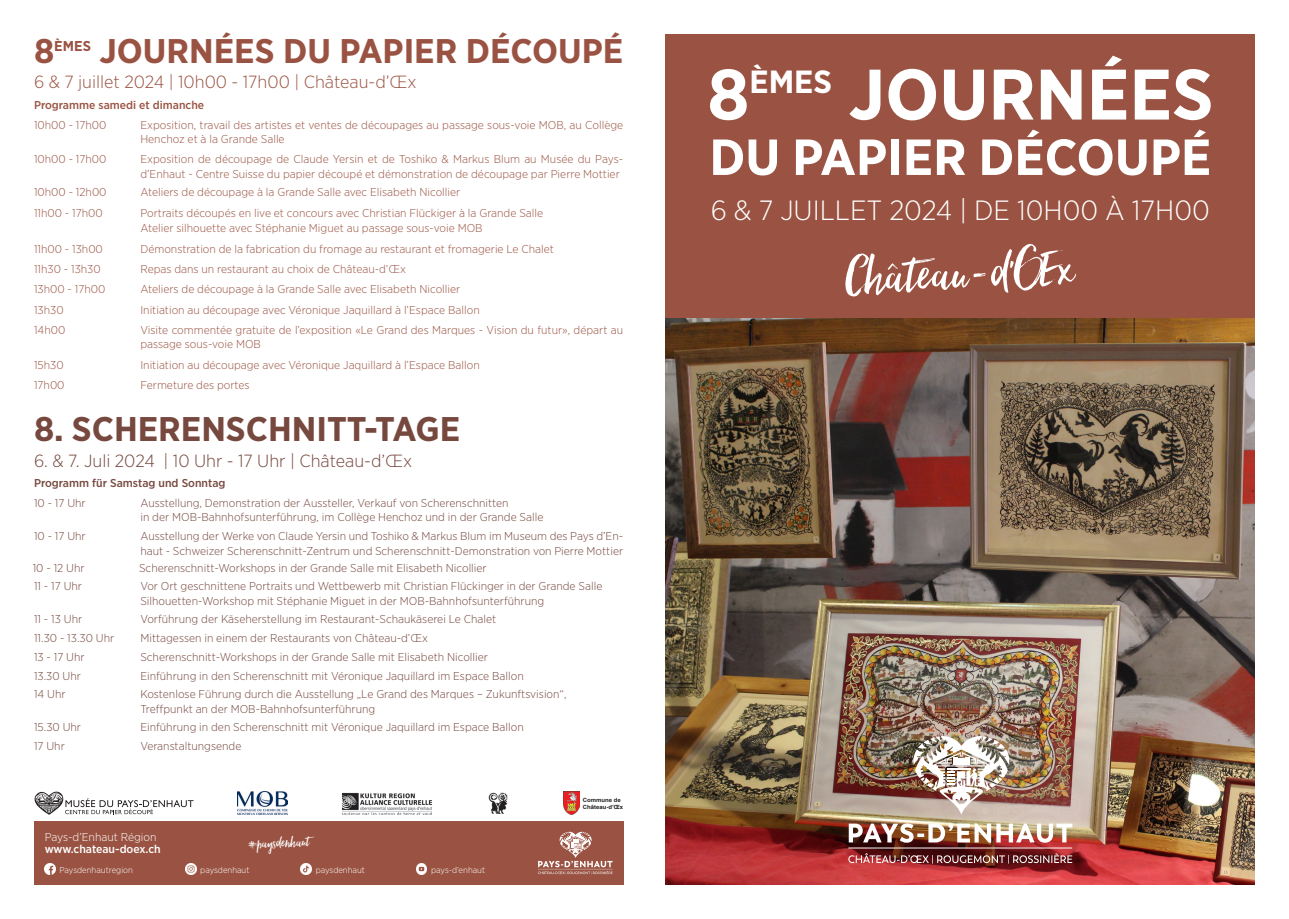
<style>
.page{position:relative;width:1289px;height:919px;background:#fff}
.page>*{position:absolute;margin:0;border:0;box-sizing:border-box;transform-origin:0 0}
.t1{font:700 71.25px "Gotham Narrow";color:#fff;scale:1.05 1}
.t2{font:64.05px "Hello Beautiful";color:#fff;scale:1.05 1}
.t3{font:700 50.55px "Gotham Narrow";color:#fff;scale:1.05 1}
.t4{font:700 34.2px "Gotham Narrow";color:#9a5342;scale:1.05 1}
.t5{font:700 34.2px "Gotham Narrow";color:#76483e;scale:1.05 1}
.t6{font:700 32.1px "Gotham Narrow";color:#fff;scale:1.05 1}
.t7{font:300 27.75px "Gotham Narrow";color:#fff;scale:1.05 1}
.t8{font:17.85px "Hello Beautiful";color:#fff;scale:1.05 1}
.t9{font:300 17.55px "Gotham Narrow";color:#9a5342;scale:1.05 1}
.t10{font:300 17.55px "Gotham Narrow";color:#76483e;scale:1.05 1}
.t11{font:700 14.25px "Gotham Narrow";color:#9a5342;scale:1.05 1}
.t12{font:300 11.4px/14.4px "Gotham Narrow";color:#76483e;scale:1.05 1}
.t13{font:300 11.4px/14.4px "Gotham Narrow";color:#9a5342;scale:1.05 1}
.t14{font:500 11.4px "Gotham Narrow";color:#76483e;scale:1.05 1}
.t15{font:500 11.4px "Gotham Narrow";color:#9a5342;scale:1.05 1}
.t16{font:300 11.4px "Gotham Narrow";color:#fff;scale:1.05 1}
.t17{font:500 11.4px "Gotham Narrow";color:#fff;scale:1.05 1}
.t18{font:300 8.55px "Gotham Narrow";color:#fff;scale:1.05 1}
.t19{font:700 5.7px "Arial";color:#231f20;scale:1.05 1}
</style>
<div class="page">
<img style="left:665px;top:317px;width:589px;height:567px">
<div style="left:665px;top:34px;width:589px;height:283px;background:#9a5342"></div>
<img style="left:848px;top:823px;width:224px;height:40px">
<img style="left:913px;top:736px;width:96px;height:78px">
<div style="left:34px;top:821px;width:589px;height:63px;background:#9a5342"></div>
<svg style="left:45px;top:863px;width:10px;height:11px"></svg>
<svg style="left:416px;top:863px;width:11px;height:11px"></svg>
<svg style="left:538px;top:831px;width:74px;height:43px"></svg>
<svg style="left:301px;top:863px;width:10px;height:11px"></svg>
<svg style="left:185px;top:863px;width:11px;height:11px"></svg>
<svg style="left:34px;top:791px;width:159px;height:23px"></svg>
<img style="left:238px;top:791px;width:49px;height:23px">
<img style="left:341px;top:792px;width:92px;height:22px">
<img style="left:488px;top:792px;width:20px;height:22px">
<img style="left:563px;top:791px;width:16px;height:23px">
<p class="t4" style="left:34px;top:29px;width:21px">8</p>
<p class="t11" style="left:54px;top:37px;width:36px">ÈMES</p>
<p class="t4" style="left:99px;top:29px;width:500px">JOURNÉES DU PAPIER DÉCOUPÉ</p>
<p class="t9" style="left:34px;top:71px;width:366px">6 &amp; 7 juillet 2024 | 10h00 - 17h00 | Château-d’Œx</p>
<p class="t15" style="left:34px;top:97px;width:164px">Programme samedi et dimanche</p>
<p class="t13" style="left:34px;top:117px;width:70px">10h00 - 17h00</p>
<p class="t13" style="left:140px;top:117px;width:461px">Exposition, travail des artistes et ventes de découpages au passage sous-voie MOB, au Collège<br>Henchoz et à la Grande Salle</p>
<p class="t13" style="left:34px;top:152px;width:70px">10h00 - 17h00</p>
<p class="t13" style="left:140px;top:152px;width:461px">Exposition de découpage de Claude Yersin et de Toshiko &amp; Markus Blum au Musée du Pays&shy;d’Enhaut - Centre Suisse du papier découpé et démonstration de découpage par Pierre Mottier</p>
<p class="t13" style="left:34px;top:185px;width:71px">10h00 - 12h00</p>
<p class="t13" style="left:140px;top:185px;width:306px">Ateliers de découpage à la Grande Salle avec Elisabeth Nicollier</p>
<p class="t13" style="left:34px;top:206px;width:67px">11h00 - 17h00</p>
<p class="t13" style="left:140px;top:206px;width:385px">Portraits découpés en live et concours avec Christian Flückiger à la Grande Salle</p>
<p class="t13" style="left:140px;top:220px;width:327px">Atelier silhouette avec Stéphanie Miguet au passage sous-voie MOB</p>
<p class="t13" style="left:34px;top:241px;width:67px">11h00 - 13h00</p>
<p class="t13" style="left:140px;top:241px;width:395px">Démonstration de la fabrication du fromage au restaurant et fromagerie Le Chalet</p>
<p class="t13" style="left:34px;top:262px;width:65px">11h30 - 13h30</p>
<p class="t13" style="left:140px;top:262px;width:254px">Repas dans un restaurant au choix de Château-d’Œx</p>
<p class="t13" style="left:34px;top:282px;width:69px">13h00 - 17h00</p>
<p class="t13" style="left:140px;top:282px;width:306px">Ateliers de découpage à la Grande Salle avec Elisabeth Nicollier</p>
<p class="t13" style="left:34px;top:302px;width:30px">13h30</p>
<p class="t13" style="left:140px;top:302px;width:325px">Initiation au découpage avec Véronique Jaquillard à l’Espace Ballon</p>
<p class="t13" style="left:34px;top:322px;width:31px">14h00</p>
<p class="t13" style="left:140px;top:322px;width:461px">Visite commentée gratuite de l’exposition «Le Grand des Marques - Vision du futur», départ au passage sous-voie MOB</p>
<p class="t13" style="left:34px;top:357px;width:30px">15h30</p>
<p class="t13" style="left:140px;top:357px;width:325px">Initiation au découpage avec Véronique Jaquillard à l’Espace Ballon</p>
<p class="t13" style="left:34px;top:377px;width:31px">17h00</p>
<p class="t13" style="left:140px;top:377px;width:106px">Fermeture des portes</p>
<p class="t5" style="left:34px;top:407px;width:407px">8. SCHERENSCHNITT-TAGE</p>
<p class="t10" style="left:34px;top:449px;width:362px">6. &amp; 7. Juli 2024 | 10 Uhr - 17 Uhr | Château-d’Œx</p>
<p class="t14" style="left:34px;top:475px;width:184px">Programm für Samstag und Sonntag</p>
<p class="t12" style="left:34px;top:495px;width:51px">10 - 17 Uhr</p>
<p class="t12" style="left:140px;top:495px;width:352px">Ausstellung, Demonstration der Aussteller, Verkauf von Scherenschnitten</p>
<p class="t12" style="left:140px;top:510px;width:385px">in der MOB-Bahnhofsunterführung, im Collège Henchoz und in der Grande Salle</p>
<p class="t12" style="left:34px;top:528px;width:51px">10 - 17 Uhr</p>
<p class="t12" style="left:140px;top:528px;width:461px">Ausstellung der Werke von Claude Yersin und Toshiko &amp; Markus Blum im Museum des Pays d’En&shy;haut - Schweizer Scherenschnitt-Zentrum und Scherenschnitt-Demonstration von Pierre Mottier</p>
<p class="t12" style="left:33px;top:560px;width:51px">10 - 12 Uhr</p>
<p class="t12" style="left:139px;top:560px;width:332px">Scherenschnitt-Workshops in der Grande Salle mit Elisabeth Nicollier</p>
<p class="t12" style="left:34px;top:579px;width:47px">11 - 17 Uhr</p>
<p class="t12" style="left:140px;top:579px;width:441px">Vor Ort geschnittene Portraits und Wettbewerb mit Christian Flückinger in der Grande Salle</p>
<p class="t12" style="left:140px;top:593px;width:386px">Silhouetten-Workshop mit Stéphanie Miguet in der MOB-Bahnhofsunterführung</p>
<p class="t12" style="left:34px;top:612px;width:47px">11 - 13 Uhr</p>
<p class="t12" style="left:140px;top:612px;width:340px">Vorführung der Käseherstellung im Restaurant-Schaukäserei Le Chalet</p>
<p class="t12" style="left:34px;top:630px;width:78px">11.30 - 13.30 Uhr</p>
<p class="t12" style="left:140px;top:630px;width:275px">Mittagessen in einem der Restaurants von Château-d’Œx</p>
<p class="t12" style="left:34px;top:649px;width:50px">13 - 17 Uhr</p>
<p class="t12" style="left:140px;top:649px;width:332px">Scherenschnitt-Workshops in der Grande Salle mit Elisabeth Nicollier</p>
<p class="t12" style="left:34px;top:668px;width:46px">13.30 Uhr</p>
<p class="t12" style="left:140px;top:668px;width:367px">Einführung in den Scherenschnitt mit Véronique Jaquillard im Espace Ballon</p>
<p class="t12" style="left:34px;top:686px;width:32px">14 Uhr</p>
<p class="t12" style="left:140px;top:686px;width:407px">Kostenlose Führung durch die Ausstellung „Le Grand des Marques – Zukunftsvision“,</p>
<p class="t12" style="left:140px;top:701px;width:225px">Treffpunkt an der MOB-Bahnhofsunterführung</p>
<p class="t12" style="left:34px;top:719px;width:46px">15.30 Uhr</p>
<p class="t12" style="left:140px;top:719px;width:367px">Einführung in den Scherenschnitt mit Véronique Jaquillard im Espace Ballon</p>
<p class="t12" style="left:34px;top:738px;width:31px">17 Uhr</p>
<p class="t12" style="left:140px;top:738px;width:98px">Veranstaltungsende</p>
<p class="t16" style="left:45px;top:830px;width:108px">Pays-d’Enhaut Région</p>
<p class="t17" style="left:45px;top:841px;width:112px">www.chateau-doex.ch</p>
<p class="t18" style="left:60px;top:864px;width:71px">Paysdenhautregion</p>
<p class="t18" style="left:200px;top:864px;width:48px">paysdenhaut</p>
<p class="t18" style="left:316px;top:864px;width:48px">paysdenhaut</p>
<p class="t18" style="left:431px;top:864px;width:53px">pays-d’enhaut</p>
<p class="t8" style="left:248px;top:833px;width:60px;rotate:-2deg">#paysdenhaut</p>
<p class="t19" style="left:583px;top:795px;width:38px">Commune de</p>
<p class="t19" style="left:583px;top:802px;width:40px">Château-d’Œx</p>
<p class="t1" style="left:707px;top:49px;width:42px">8</p>
<p class="t6" style="left:749px;top:61px;width:80px">ÈMES</p>
<p class="t1" style="left:848px;top:49px;width:349px">JOURNÉES</p>
<p class="t3" style="left:709px;top:125px;width:479px">DU PAPIER DÉCOUPÉ</p>
<p class="t7" style="left:710px;top:193px;width:477px">6 &amp; 7 JUILLET 2024 | DE 10H00 À 17H00</p>
<p class="t2" style="left:843px;top:242px;width:220px;rotate:-3deg">Château-d'Œx</p>
</div>
